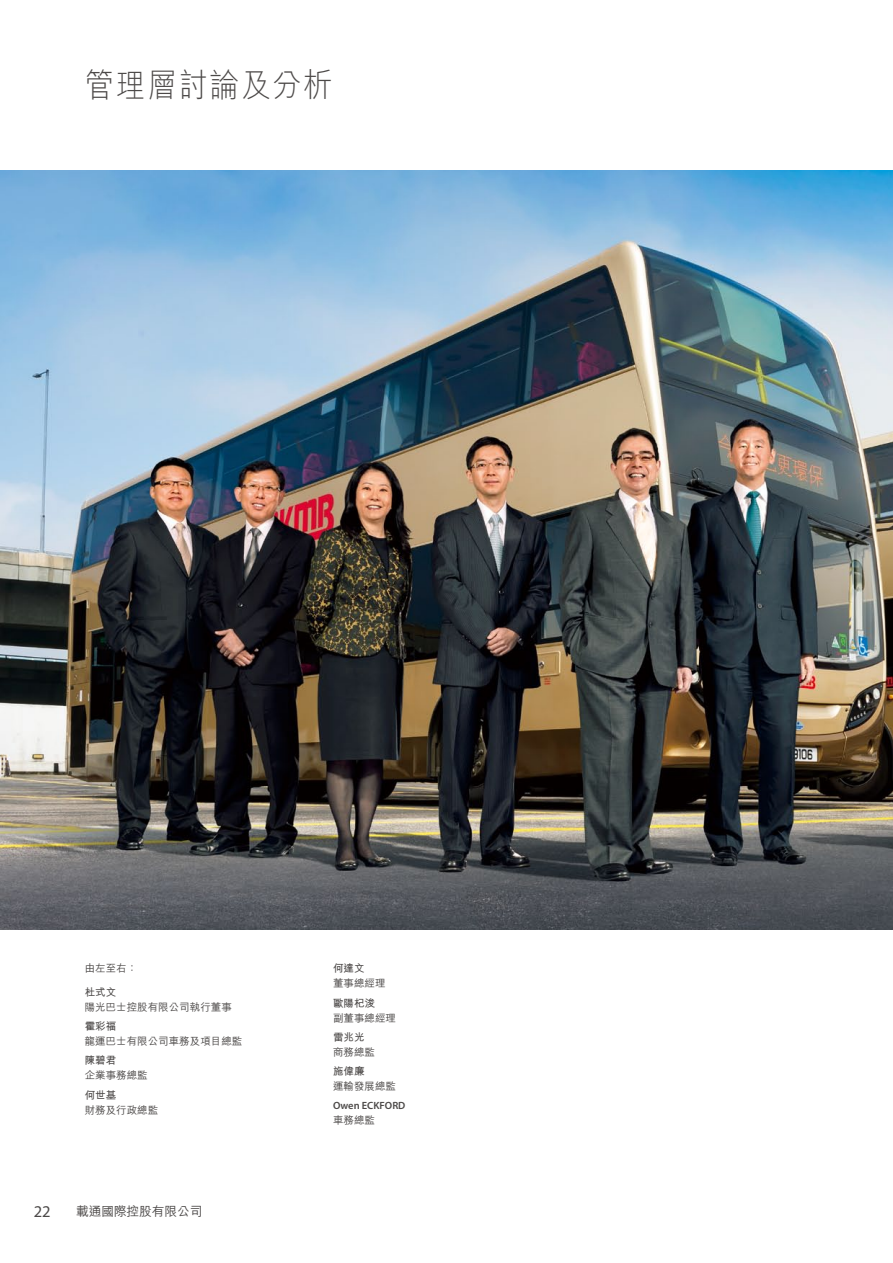
<style>
.page{position:relative;width:893px;height:1263px;background:#fff}
.page>*{position:absolute;margin:0;border:0;box-sizing:border-box;transform-origin:0 0}
.t1{font:300 33px "M Hei HK";letter-spacing:.05em;color:#4c4948;scale:.9 1}
.t2{font:16.5px "Myriad Pro";color:#4c4948}
.t3{font:500 12.75px "M Hei HK";letter-spacing:-.01em;color:#4c4948}
.t4{font:500 10.5px "M Hei HK";color:#4c4948}
.t5{font:700 10.5px "M Hei HK";color:#4c4948}
.t6{font:600 10.5px "Myriad Pro";color:#4c4948}
</style>
<div class="page">
<img style="left:0;top:170px;width:892px;height:759px">
<h1 class="t1" style="left:85px;top:62px;width:277px">管理層討論及分析</h1>
<p class="t4" style="left:85px;top:960px;width:54px">由左至右：</p>
<p class="t5" style="left:85px;top:984px;width:33px">杜式文</p>
<p class="t4" style="left:85px;top:999px;width:148px">陽光巴士控股有限公司執行董事</p>
<p class="t5" style="left:85px;top:1018px;width:33px">霍彩福</p>
<p class="t4" style="left:85px;top:1033px;width:159px">龍運巴士有限公司車務及項目總監</p>
<p class="t5" style="left:85px;top:1052px;width:33px">陳碧君</p>
<p class="t4" style="left:85px;top:1067px;width:64px">企業事務總監</p>
<p class="t5" style="left:85px;top:1086px;width:33px">何世基</p>
<p class="t4" style="left:85px;top:1101px;width:75px">財務及行政總監</p>
<h2 class="t2" style="left:34px;top:1201px;width:18px">22</h2>
<p class="t3" style="left:76px;top:1201px;width:128px">載通國際控股有限公司</p>
<p class="t5" style="left:333px;top:960px;width:33px">何達文</p>
<p class="t4" style="left:333px;top:975px;width:54px">董事總經理</p>
<p class="t5" style="left:333px;top:994px;width:43px">歐陽杞浚</p>
<p class="t4" style="left:333px;top:1009px;width:64px">副董事總經理</p>
<p class="t5" style="left:333px;top:1029px;width:33px">雷兆光</p>
<p class="t4" style="left:333px;top:1044px;width:43px">商務總監</p>
<p class="t5" style="left:333px;top:1063px;width:33px">施偉廉</p>
<p class="t4" style="left:333px;top:1078px;width:64px">運輸發展總監</p>
<p class="t6" style="left:333px;top:1099px;width:74px">Owen ECKFORD</p>
<p class="t4" style="left:333px;top:1112px;width:43px">車務總監</p>
</div>
